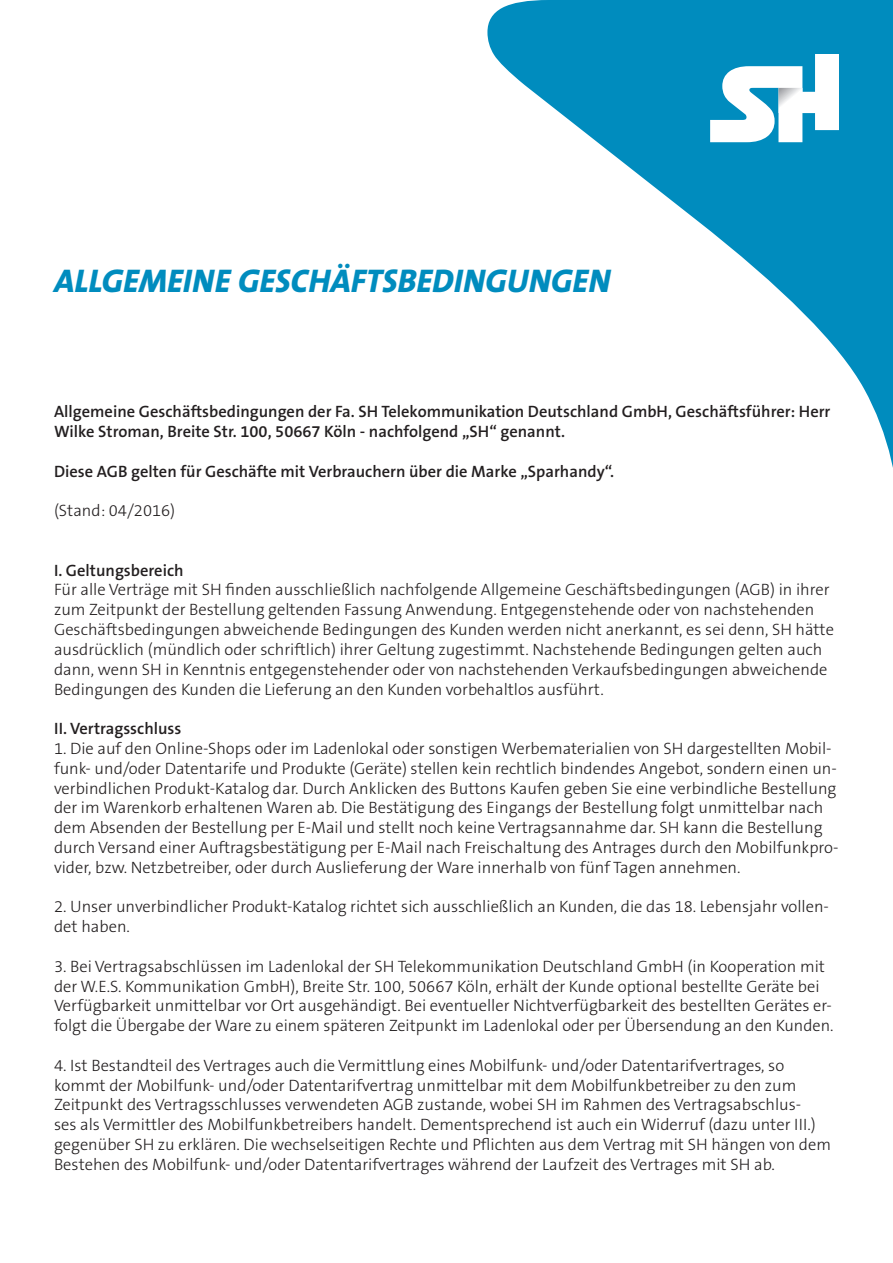
<style>
.page{position:relative;width:893px;height:1263px;background:#fff}
.page>*{position:absolute;margin:0;border:0;box-sizing:border-box;transform-origin:0 0}
.t1{font:italic 800 33px "The Sans B8";color:#008cbe}
.t2{font:300 16.5px/19.8px "The Sans B3";color:#231f20}
.t3{font:600 16.5px/19.8px "The Sans B6";color:#231f20}
</style>
<div class="page">
<svg style="left:487px;top:0;width:406px;height:468px"></svg>
<svg style="left:710px;top:54px;width:129px;height:88px"></svg>
<h1 class="t1" style="left:54px;top:263px;width:558px">ALLGEMEINE GESCHÄFTSBEDINGUNGEN</h1>
<p class="t3" style="left:54px;top:402px;width:778px">Allgemeine Geschäftsbedingungen der Fa. SH Telekommunikation Deutschland GmbH, Geschäftsführer: Herr<br>Wilke Stroman, Breite Str. 100, 50667 Köln - nachfolgend „SH“ genannt.</p>
<p class="t3" style="left:54px;top:462px;width:562px">Diese AGB gelten für Geschäfte mit Verbrauchern über die Marke „Sparhandy“.</p>
<p class="t2" style="left:54px;top:501px;width:123px">(Stand: 04/2016)</p>
<p class="t3" style="left:54px;top:561px;width:131px">I. Geltungsbereich</p>
<p class="t2" style="left:54px;top:580px;width:781px">Für alle Verträge mit SH finden ausschließlich nachfolgende Allgemeine Geschäftsbedingungen (AGB) in ihrer zum Zeitpunkt der Bestellung geltenden Fassung Anwendung. Entgegenstehende oder von nachstehenden Geschäftsbedingungen abweichende Bedingungen des Kunden werden nicht anerkannt, es sei denn, SH hätte ausdrücklich (mündlich oder schriftlich) ihrer Geltung zugestimmt. Nachstehende Bedingungen gelten auch dann, wenn SH in Kenntnis entgegenstehender oder von nachstehenden Verkaufsbedingungen abweichende Bedingungen des Kunden die Lieferung an den Kunden vorbehaltlos ausführt.</p>
<p class="t3" style="left:54px;top:719px;width:129px">II. Vertragsschluss</p>
<p class="t2" style="left:54px;top:739px;width:786px">1. Die auf den Online-Shops oder im Ladenlokal oder sonstigen Werbematerialien von SH dargestellten Mobil&shy;funk- und/oder Datentarife und Produkte (Geräte) stellen kein rechtlich bindendes Angebot, sondern einen un&shy;verbindlichen Produkt-Katalog dar. Durch Anklicken des Buttons Kaufen geben Sie eine verbindliche Bestellung der im Warenkorb erhaltenen Waren ab. Die Bestätigung des Eingangs der Bestellung folgt unmittelbar nach dem Absenden der Bestellung per E-Mail und stellt noch keine Vertragsannahme dar. SH kann die Bestellung durch Versand einer Auftragsbestätigung per E-Mail nach Freischaltung des Antrages durch den Mobilfunkpro&shy;vider, bzw. Netzbetreiber, oder durch Auslieferung der Ware innerhalb von fünf Tagen annehmen.</p>
<p class="t2" style="left:54px;top:897px;width:776px">2. Unser unverbindlicher Produkt-Katalog richtet sich ausschließlich an Kunden, die das 18. Lebensjahr vollen&shy;det haben.</p>
<p class="t2" style="left:54px;top:957px;width:781px">3. Bei Vertragsabschlüssen im Ladenlokal der SH Telekommunikation Deutschland GmbH (in Kooperation mit der W.E.S. Kommunikation GmbH), Breite Str. 100, 50667 Köln, erhält der Kunde optional bestellte Geräte bei Verfügbarkeit unmittelbar vor Ort ausgehändigt. Bei eventueller Nichtverfügbarkeit des bestellten Gerätes er&shy;folgt die Übergabe der Ware zu einem späteren Zeitpunkt im Ladenlokal oder per Übersendung an den Kunden.</p>
<p class="t2" style="left:54px;top:1056px;width:778px">4. Ist Bestandteil des Vertrages auch die Vermittlung eines Mobilfunk- und/oder Datentarifvertrages, so kommt der Mobilfunk- und/oder Datentarifvertrag unmittelbar mit dem Mobilfunkbetreiber zu den zum Zeitpunkt des Vertragsschlusses verwendeten AGB zustande, wobei SH im Rahmen des Vertragsabschlus-<br>ses als Vermittler des Mobilfunkbetreibers handelt. Dementsprechend ist auch ein Widerruf (dazu unter III.) gegenüber SH zu erklären. Die wechselseitigen Rechte und Pflichten aus dem Vertrag mit SH hängen von dem Bestehen des Mobilfunk- und/oder Datentarifvertrages während der Laufzeit des Vertrages mit SH ab.</p>
</div>
